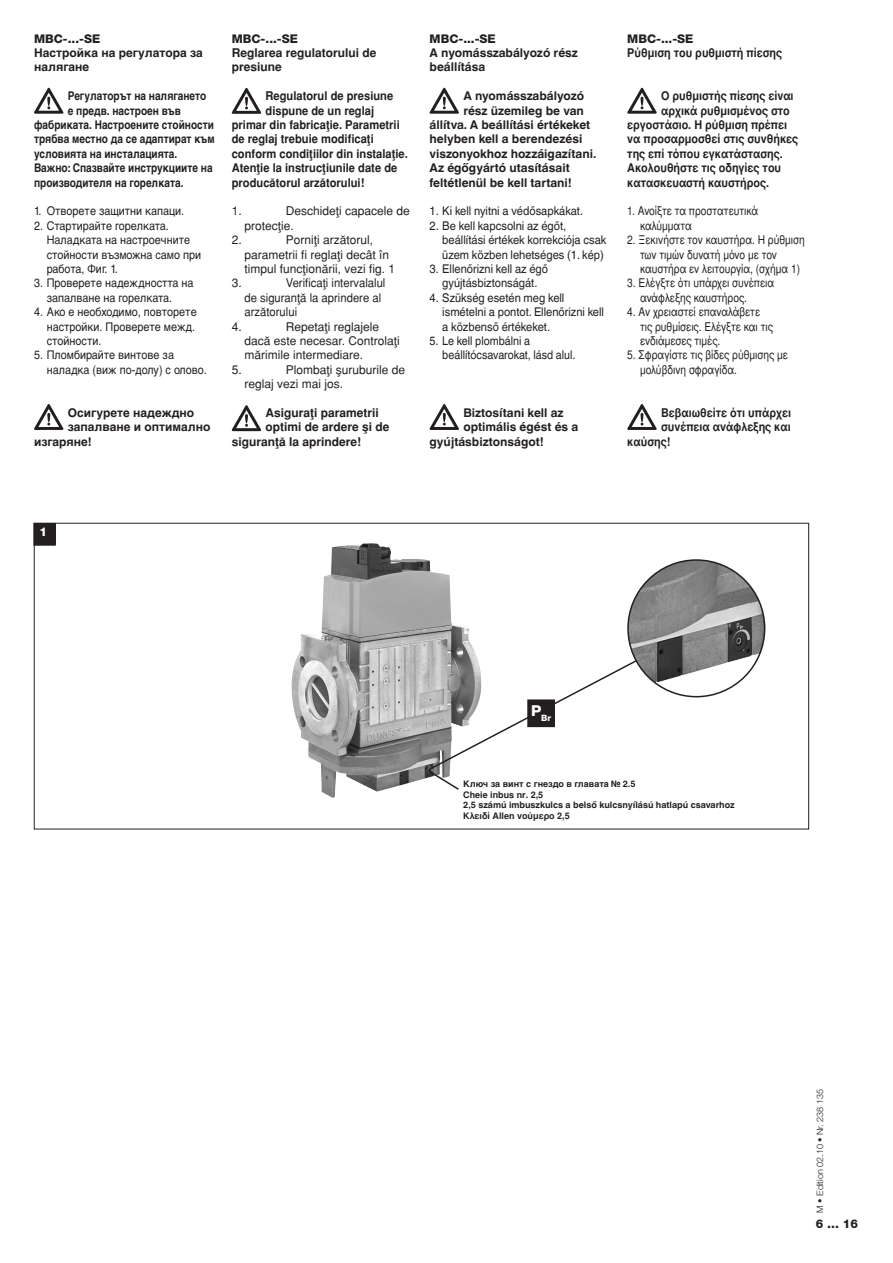
<style>
.page{position:relative;width:893px;height:1263px;background:#fff}
.page>*{position:absolute;margin:0;border:0;box-sizing:border-box;transform-origin:0 0}
.t1{font:12px/14.4px "Nimbus San LGR";color:#231f20;scale:.85 1}
.t2{font:12px/14.4px "Helvetica Cyr Upright";color:#231f20;scale:.9 1}
.t3{font:700 12px/14.4px "Helvetica World";color:#231f20}
.t4{font:700 12px "Nimbus San LGR";color:#231f20;scale:.9 1}
.t5{font:12px/14.4px "Helvetica World";color:#231f20;scale:.93 1}
.t6{font:12px/14.4px "Pannonica";color:#231f20}
.t7{font:700 12px "Pannonica";color:#231f20;scale:.93 1}
.t8{font:700 12px/14.4px "Helvetica Cyr";color:#231f20;scale:.84 1}
.t9{font:700 12px/14.4px "Pannonica";color:#231f20}
.t10{font:700 12px/14.4px "Helvetica Cyr";color:#231f20}
.t11{font:12px/14.4px "Pannonica";color:#231f20;scale:.94 1}
.t12{font:12px/14.4px "Helvetica World";color:#231f20;scale:.9 1}
.Helv-leicht_8p{font:800 12px "Helvetica Neue LT Std";color:#231f20}
._8_p_helv-fett{font:800 12px "Helvetica Neue LT Std";color:#fff}
.t13{font:700 9px "Helvetica World";color:#231f20}
.t14{font:700 9px "Helvetica Cyr";color:#231f20}
.t15{font:300 9px "Helvetica Neue LT Std";color:#231f20}
.t16{font:700 9px "Nimbus San LGR";color:#231f20}
.t17{font:700 9px "Pannonica";color:#231f20}
._8_p_helv-fett-2{font:800 8.7px "Helvetica Neue LT Std";color:#fff}
</style>
<div class="page">
<div style="left:34px;top:523px;width:21px;height:22px;background:#231f20"></div>
<svg style="left:34px;top:88px;width:29px;height:26px"></svg>
<svg style="left:232px;top:88px;width:29px;height:26px"></svg>
<svg style="left:430px;top:88px;width:29px;height:26px"></svg>
<svg style="left:627px;top:88px;width:30px;height:26px"></svg>
<img style="left:292px;top:543px;width:107px;height:255px">
<svg style="left:427px;top:651px;width:201px;height:139px"></svg>
<img style="left:628px;top:560px;width:137px;height:123px">
<div style="left:528px;top:700px;width:26px;height:26px;background:#231f20"></div>
<div style="left:527px;top:699px;width:28px;height:28px;border:2px solid #231f20"></div>
<svg style="left:34px;top:404px;width:29px;height:26px"></svg>
<svg style="left:232px;top:405px;width:29px;height:26px"></svg>
<svg style="left:430px;top:404px;width:29px;height:26px"></svg>
<svg style="left:627px;top:404px;width:30px;height:26px"></svg>
<p class="Helv-leicht_8p" style="left:34px;top:31px;width:68px">MBC-...-SE</p>
<p class="t10" style="left:34px;top:46px;width:170px">Настройка на регулатора за налягане</p>
<p class="t8" style="left:68px;top:89px;width:166px">Регулаторът на налягането</p>
<p class="t8" style="left:68px;top:103px;width:136px">е предв. настроен във</p>
<p class="t8" style="left:34px;top:118px;width:216px">фабриката. Настроените стойности</p>
<p class="t8" style="left:34px;top:132px;width:216px">трябва местно да се адаптират към</p>
<p class="t8" style="left:34px;top:146px;width:172px">условията на инсталацията.</p>
<p class="t8" style="left:34px;top:161px;width:214px">Важно: Спазвайте инструкциите на производителя на горелката.</p>
<p class="t2" style="left:34px;top:204px;width:168px">1. Отворете защитни капаци.</p>
<p class="t2" style="left:47px;top:218px;width:173px;text-indent:-13px">2. Стартирайте горелката.<br>Наладката на настроечните стойности възможна само при работа, Фиг. 1.</p>
<p class="t2" style="left:47px;top:276px;width:164px;text-indent:-13px">3. Проверете надеждността на запалване на горелката.</p>
<p class="t2" style="left:47px;top:305px;width:168px;text-indent:-13px">4. Ако е необходимо, повторете настройки. Проверете межд. стойности.</p>
<p class="t2" style="left:47px;top:348px;width:179px;text-indent:-13px">5. Пломбирайте винтове за наладка (виж по-долу) с олово.</p>
<p class="t10" style="left:68px;top:406px;width:128px">Осигурете надеждно</p>
<p class="t10" style="left:68px;top:420px;width:144px">запалване и оптимално</p>
<p class="t10" style="left:34px;top:434px;width:59px">изгаряне!</p>
<p class="Helv-leicht_8p" style="left:232px;top:31px;width:68px">MBC-...-SE</p>
<p class="t9" style="left:232px;top:46px;width:146px">Reglarea regulatorului de presiune</p>
<p class="t7" style="left:266px;top:89px;width:139px">Regulatorul de presiune</p>
<p class="t7" style="left:266px;top:103px;width:118px">dispune de un reglaj</p>
<p class="t7" style="left:232px;top:118px;width:182px">primar din fabricaøie. Parametrii</p>
<p class="t7" style="left:232px;top:132px;width:154px">de reglaj trebuie modificaøi</p>
<p class="t7" style="left:232px;top:147px;width:191px">conform condiøiilor din instalaøie.</p>
<p class="t7" style="left:232px;top:161px;width:180px">Atenøie la instrucøiunile date de</p>
<p class="t7" style="left:232px;top:175px;width:144px">producåtorul arzåtorului!</p>
<p class="t6" style="left:232px;top:204px;width:12px">1.</p>
<p class="t6" style="left:244px;top:204px;width:167px;text-indent:41px">Deschideøi capacele de protecøie.</p>
<p class="t6" style="left:232px;top:233px;width:12px">2.</p>
<p class="t6" style="left:244px;top:233px;width:152px;text-indent:41px">Porniøi arzåtorul, parametrii fi reglaøi decât în timpul funcøionårii, vezi fig. 1</p>
<p class="t6" style="left:232px;top:276px;width:12px">3.</p>
<p class="t11" style="left:244px;top:276px;width:151px;text-indent:41px">Verificaøi intervalalul de siguranøå la aprindere al arzåtorului</p>
<p class="t6" style="left:232px;top:319px;width:12px">4.</p>
<p class="t6" style="left:244px;top:319px;width:157px;text-indent:41px">Repetaøi reglajele dacå este necesar. Controlaøi mårimile intermediare.</p>
<p class="t6" style="left:232px;top:362px;width:12px">5.</p>
<p class="t6" style="left:244px;top:362px;width:162px;text-indent:41px">Plombaøi µuruburile de reglaj vezi mai jos.</p>
<p class="t9" style="left:266px;top:406px;width:115px">Asiguraøi parametrii</p>
<p class="t9" style="left:266px;top:420px;width:126px">optimi de ardere µi de</p>
<p class="t9" style="left:232px;top:434px;width:131px">siguranøå la aprindere!</p>
<p class="Helv-leicht_8p" style="left:430px;top:31px;width:68px">MBC-...-SE</p>
<p class="t3" style="left:430px;top:46px;width:150px">A nyomásszabályozó rész beállítása</p>
<p class="t3" style="left:463px;top:89px;width:122px">A nyomásszabályozó</p>
<p class="t3" style="left:463px;top:103px;width:122px">rész üzemileg be van</p>
<p class="t3" style="left:430px;top:118px;width:162px">állítva. A beállítási értékeket</p>
<p class="t3" style="left:430px;top:132px;width:154px">helyben kell a berendezési</p>
<p class="t3" style="left:430px;top:146px;width:168px">viszonyokhoz hozzáigazítani.</p>
<p class="t3" style="left:430px;top:161px;width:142px">Az égőgyártó utasításait</p>
<p class="t3" style="left:430px;top:175px;width:144px">feltétlenül be kell tartani!</p>
<p class="t5" style="left:430px;top:204px;width:167px">1. Ki kell nyitni a védősapkákat.</p>
<p class="t5" style="left:442px;top:218px;width:178px;text-indent:-13px">2. Be kell kapcsolni az égőt, beállítási értékek korrekciója csak üzem közben lehetséges (1. kép)</p>
<p class="t5" style="left:430px;top:262px;width:129px;text-align:center">3. Ellenőrizni kell az égő gyújtásbiztonságát.</p>
<p class="t5" style="left:442px;top:290px;width:175px;text-indent:-13px">4. Szükség esetén meg kell ismételni a pontot. Ellenőrizni kell a közbenső értékeket.</p>
<p class="t12" style="left:442px;top:334px;width:150px;text-indent:-13px">5. Le kell plombálni a beállítócsavarokat, lásd alul.</p>
<p class="t3" style="left:463px;top:406px;width:102px">Biztosítani kell az</p>
<p class="t3" style="left:463px;top:420px;width:116px">optimális égést és a</p>
<p class="t3" style="left:430px;top:434px;width:116px">gyújtásbiztonságot!</p>
<p class="Helv-leicht_8p" style="left:627px;top:31px;width:68px">MBC-...-SE</p>
<p class="t4" style="left:627px;top:46px;width:174px">Ρύθµιση του ρυθµιστή πίεσης</p>
<p class="t4" style="left:661px;top:89px;width:149px">Ο ρυθµιστής πίεσης είναι</p>
<p class="t4" style="left:661px;top:103px;width:145px">αρχικά ρυθµισµένος στο</p>
<p class="t4" style="left:627px;top:118px;width:179px">εργοστάσιο. Η ρύθµιση πρέπει</p>
<p class="t4" style="left:627px;top:132px;width:191px">να προσαρµοσθεί στις συνθήκες</p>
<p class="t4" style="left:627px;top:147px;width:174px">της επί τόπου εγκατάστασης.</p>
<p class="t4" style="left:627px;top:161px;width:173px">Ακολουθήστε τις οδηγίες του</p>
<p class="t4" style="left:627px;top:175px;width:159px">κατασκευαστή καυστήρος.</p>
<p class="t1" style="left:640px;top:204px;width:140px;text-indent:-13px">1. Ανοίξτε τα προστατευτικά καλύµµατα</p>
<p class="t1" style="left:640px;top:233px;width:195px;text-indent:-13px">2. Ξεκινήστε τον καυστήρα. Η ρύθµιση των τιµών δυνατή µόνο µε τον καυστήρα εν λειτουργία, (σχήµα 1)</p>
<p class="t1" style="left:640px;top:276px;width:159px;text-indent:-13px">3. Ελέγξτε ότι υπάρχει συνέπεια ανάφλεξης καυστήρος.</p>
<p class="t1" style="left:640px;top:305px;width:158px;text-indent:-13px">4. Αν χρειαστεί επαναλάβετε τις ρυθµίσεις. Ελέγξτε και τις ενδιάµεσες τιµές.</p>
<p class="t1" style="left:640px;top:348px;width:176px;text-indent:-13px">5. Σφραγίστε τις βίδες ρύθµισης µε µολύβδινη σφραγίδα.</p>
<p class="t4" style="left:661px;top:406px;width:146px">Βεβαιωθείτε ότι υπάρχει</p>
<p class="t4" style="left:661px;top:420px;width:146px">συνέπεια ανάφλεξης και</p>
<p class="t4" style="left:627px;top:435px;width:49px">καύσης!</p>
<p class="_8_p_helv-fett" style="left:39px;top:525px;width:9px">1</p>
<p class="_8_p_helv-fett-2" style="left:531px;top:712px;width:22px"><sup>P</sup>Br</p>
<p class="t14" style="left:463px;top:778px;width:174px">Ключ за винт с гнездо в главата № 2.5</p>
<p class="t17" style="left:463px;top:789px;width:82px">Cheie inbus nr. 2,5</p>
<p class="t13" style="left:463px;top:800px;width:273px">2,5 számú imbuszkulcs a belső kulcsnyílású hatlapú csavarhoz</p>
<p class="t16" style="left:463px;top:811px;width:108px">Κλειδί Allen νούµερο 2,5</p>
<p class="t15" style="left:814px;top:1213px;width:125px;rotate:-90deg">M • Edition 02.10 • Nr. 238 135</p>
<p class="Helv-leicht_8p" style="left:816px;top:1217px;width:44px">6 … 16</p>
</div>
